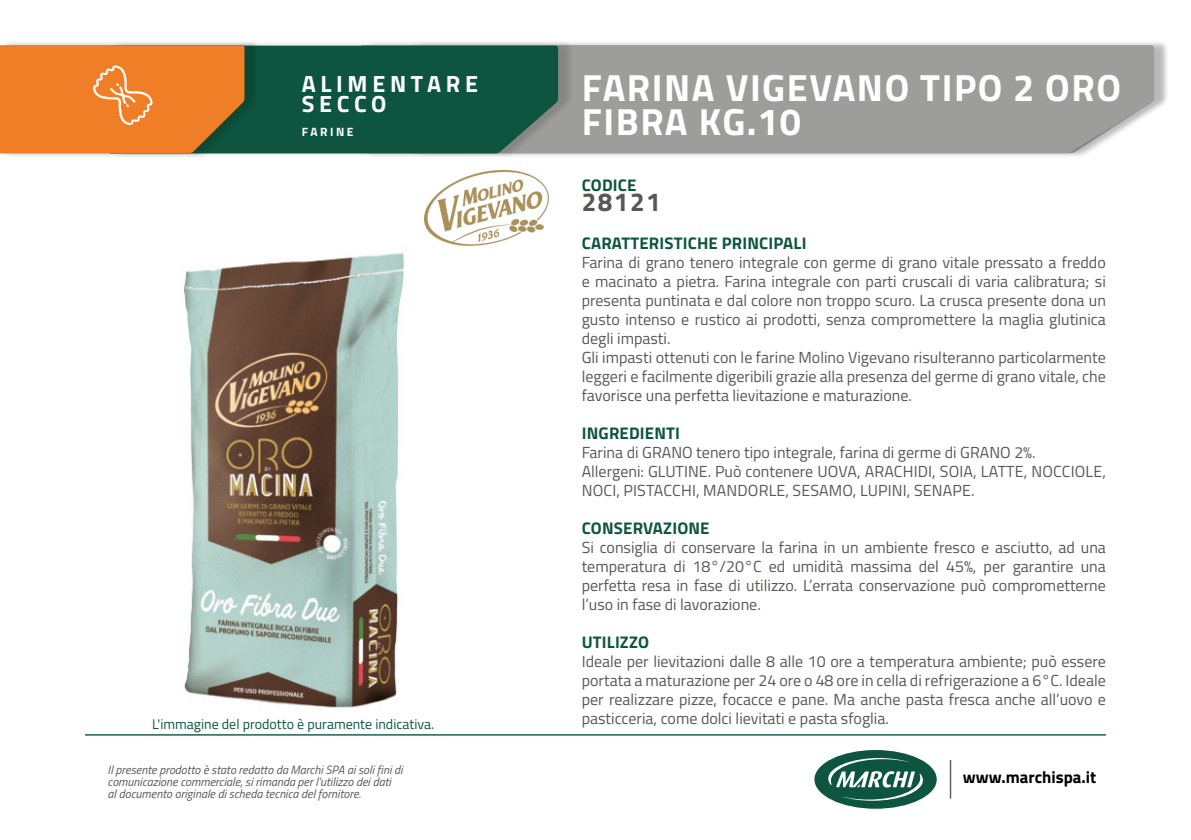
<style>
.page{position:relative;width:1191px;height:840px;background:#fff}
.page>*{position:absolute;margin:0;border:0;box-sizing:border-box;transform-origin:0 0}
.t1{font:700 37.8px/34.2px "Titillium Web";letter-spacing:.04em;color:#fff}
.t2{font:700 26px "Titillium Web";letter-spacing:.06em;color:#575756}
.t3{font:700 23.4px "Titillium Web";letter-spacing:.2em;color:#fff}
.t4{font:700 16.8px "Titillium Web";letter-spacing:.01em;color:#0e5540}
.t5{font:700 16.8px "Titillium Web";color:#000}
.t6{font:16px/19px "Titillium Web";color:#575756;text-align:justify}
.t7{font:14px "Titillium Web";color:#0e5540}
.t8{font:italic 12px/12px "Titillium Web";color:#575756}
.t9{font:700 12px "Titillium Web";letter-spacing:.21em;color:#fff}
</style>
<div class="page">
<div style="left:365px;top:40px;width:804px;height:118px;background:#000;opacity:.15"></div>
<div style="left:574px;top:45px;width:580px;height:108px;background:#9d9d9c"></div>
<div style="left:113px;top:40px;width:461px;height:119px;background:#000;opacity:.15"></div>
<div style="left:260px;top:46px;width:298px;height:107px;background:#0e5540"></div>
<div style="left:0;top:40px;width:260px;height:118px;background:#000;opacity:.15"></div>
<svg style="left:0;top:45px;width:244px;height:108px;background:#e37e2b"></svg>
<img style="left:183px;top:252px;width:221px;height:456px">
<img style="left:424px;top:170px;width:125px;height:75px">
<hr style="left:949px;top:759px;width:2px;height:39px;background:#575756">
<div style="left:814px;top:749px;width:122px;height:59px;background:#0e5540;border-radius:50%"></div>
<svg style="left:828px;top:757px;width:95px;height:43px"></svg>
<hr style="left:85px;top:733px;width:1021px;height:2px;background:#0e5540">
<p class="t3" style="left:302px;top:66px;width:178px">ALIMENTARE</p>
<p class="t3" style="left:302px;top:86px;width:86px">SECCO</p>
<p class="t9" style="left:302px;top:122px;width:53px">FARINE</p>
<p class="t7" style="left:152px;top:713px;width:284px">L'immagine del prodotto è puramente indicativa.</p>
<p class="t8" style="left:108px;top:762px;width:296px">Il presente prodotto è stato redatto da Marchi SPA ai soli fini di comunicazione commerciale, si rimanda per l'utilizzo dei dati<br>al documento originale di scheda tecnica del fornitore.</p>
<p class="t1" style="left:582px;top:69px;width:540px">FARINA VIGEVANO TIPO 2 ORO<br>FIBRA KG.10</p>
<p class="t1" style="left:582px;top:71px;width:473px">LE CAMEMBERT LONG LIFE<br>G.125 X24</p>
<p class="t4" style="left:582px;top:172px;width:56px">CODICE</p>
<p class="t2" style="left:581px;top:182px;width:81px">28121</p>
<p class="t4" style="left:582px;top:230px;width:226px">CARATTERISTICHE PRINCIPALI</p>
<p class="t6" style="left:581px;top:252px;width:526px">Farina di grano tenero integrale con germe di grano vitale pressato a freddo e macinato a pietra. Farina integrale con parti cruscali di varia calibratura; si presenta puntinata e dal colore non troppo scuro. La crusca presente dona un gusto intenso e rustico ai prodotti, senza compromettere la maglia glutinica degli impasti.</p>
<p class="t6" style="left:581px;top:347px;width:526px">Gli impasti ottenuti con le farine Molino Vigevano risulteranno particolarmente leggeri e facilmente digeribili grazie alla presenza del germe di grano vitale, che favorisce una perfetta lievitazione e maturazione.</p>
<p class="t4" style="left:582px;top:420px;width:100px">INGREDIENTI</p>
<p class="t6" style="left:581px;top:442px;width:455px">Farina di GRANO tenero tipo integrale, farina di germe di GRANO 2%.</p>
<p class="t6" style="left:581px;top:461px;width:526px">Allergeni: GLUTINE. Può contenere UOVA, ARACHIDI, SOIA, LATTE, NOCCIOLE,<br>NOCI, PISTACCHI, MANDORLE, SESAMO, LUPINI, SENAPE.</p>
<p class="t4" style="left:582px;top:515px;width:129px">CONSERVAZIONE</p>
<p class="t6" style="left:581px;top:537px;width:526px">Si consiglia di conservare la farina in un ambiente fresco e asciutto, ad una temperatura di 18°/20°C ed umidità massima del 45%, per garantire una perfetta resa in fase di utilizzo. L’errata conservazione può comprometterne l’uso in fase di lavorazione.</p>
<p class="t4" style="left:582px;top:629px;width:69px">UTILIZZO</p>
<p class="t6" style="left:581px;top:651px;width:526px">Ideale per lievitazioni dalle 8 alle 10 ore a temperatura ambiente; può essere portata a maturazione per 24 ore o 48 ore in cella di refrigerazione a 6°C. Ideale per realizzare pizze, focacce e pane. Ma anche pasta fresca anche all’uovo e pasticceria, come dolci lievitati e pasta sfoglia.</p>
<p class="t5" style="left:963px;top:764px;width:135px">www.marchispa.it</p>
</div>
